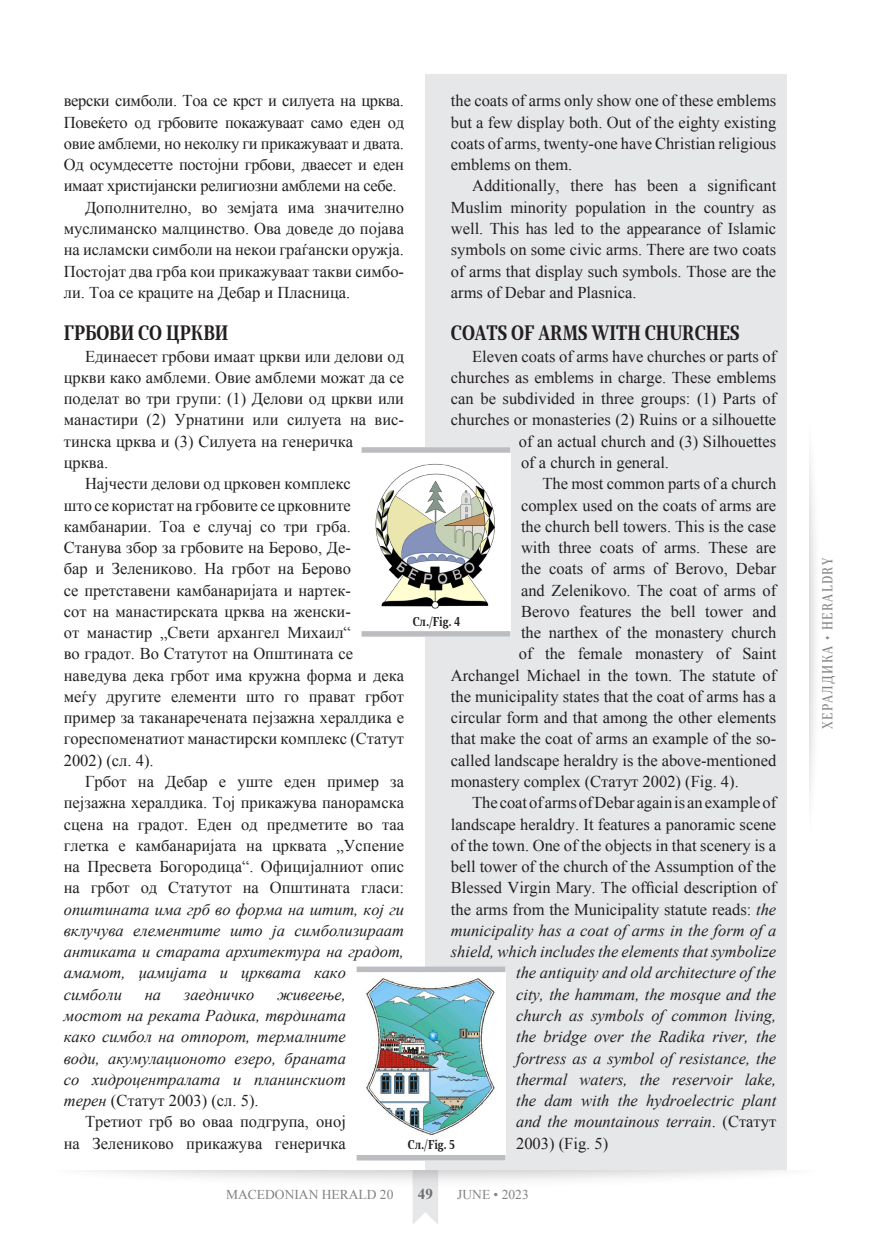
<style>
.page{position:relative;width:872px;height:1255px;background:#fff}
.page>*{position:absolute;margin:0;border:0;box-sizing:border-box;transform-origin:0 0}
.МЕЃУНАСЛОВ{font:700 19.5px "Skola Serif Cn";color:#231f20}
._1_ГЛАВЕН_ТЕКСТ{font:16.5px/21.3px "Times New Roman";color:#231f20;text-align:justify}
._1_ГЛАВЕН_ТЕКСТ-2{font:italic 16.5px/21.3px "Times New Roman";color:#231f20;text-align:justify}
.t1{font:700 15px "Times New Roman";color:#6c6d70}
.t2{font:13.5px "Times New Roman";color:#808285}
.t3{font:13.5px "Skola Serif Cn";letter-spacing:.1em;color:#808285}
.ПОД_СЛИКА_1{font:700 12px "Skola Serif Cn";color:#231f20}
.s1{font-style:italic}
.s2{font-style:normal}
</style>
<div class="page">
<img style="left:90px;top:1170px;width:692px;height:54px">
<div style="left:425px;top:74px;width:362px;height:1095px;background:#e6e7e9"></div>
<div style="left:361px;top:447px;width:149px;height:189px;background:#fff"></div>
<div style="left:361px;top:447px;width:149px;height:5px;background:#bcbdc0"></div>
<div style="left:361px;top:631px;width:149px;height:5px;background:#bcbdc0"></div>
<img style="left:375px;top:463px;width:120px;height:146px">
<div style="left:356px;top:966px;width:149px;height:194px;background:#fff"></div>
<div style="left:356px;top:966px;width:149px;height:6px;background:#bcbdc0"></div>
<div style="left:356px;top:1154px;width:149px;height:6px;background:#bcbdc0"></div>
<img style="left:366px;top:978px;width:129px;height:157px">
<p class="_1_ГЛАВЕН_ТЕКСТ" style="left:64px;top:90px;width:342px">верски симболи. Тоа се крст и силуета на црква.<br>Повеќето од грбовите покажуваат само еден од овие амблеми, но неколку ги прикажуваат и двата.<br>Од осумдесетте постојни грбови, дваесет и еден имаат христијански религиозни амблеми на себе.</p>
<p class="_1_ГЛАВЕН_ТЕКСТ" style="left:64px;top:196px;width:342px;text-indent:21px">Дополнително, во земјата има значително муслиманско малцинство. Ова доведе до појава на исламски симболи на некои граѓански оружја.<br>Постојат два грба кои прикажуваат такви симбо&shy;ли. Тоа се краците на Дебар и Пласница.</p>
<p class="МЕЃУНАСЛОВ" style="left:64px;top:321px;width:166px">ГРБОВИ СО ЦРКВИ</p>
<p class="_1_ГЛАВЕН_ТЕКСТ" style="left:64px;top:345px;width:342px;text-align:left;text-indent:21px">Единаесет грбови имаат цркви или делови од цркви како амблеми. Овие амблеми можат да се поделат во три групи: (1) Делови од цркви или манастири (2) Урнатини или силуета на вис&shy;тинска црква и (3) Силуета на генеричка<br>црква.</p>
<p class="_1_ГЛАВЕН_ТЕКСТ" style="left:64px;top:473px;width:342px;text-align:left;text-indent:21px">Најчести делови од црковен комплекс<br>што се користат на грбовите се црковните камбанарии. Тоа е случај со три грба.<br>Станува збор за грбовите на Берово, Де-<br>бар и Зелениково. На грбот на Берово<br>се претставени камбанаријата и нартек-<br>сот на манастирската црква на женски-<br>от манастир „Свети архангел Михаил“<br>во градот. Во Статутот на Општината се наведува дека грбот има кружна форма и дека меѓу другите елементи што го прават грбот пример за таканаречената пејзажна хералдика е гореспоменатиот манастирски комплекс (Статут 2002) (сл. 4).</p>
<p class="_1_ГЛАВЕН_ТЕКСТ" style="left:64px;top:770px;width:342px;text-align:left;text-indent:21px">Грбот на Дебар е уште еден пример за пејзажна хералдика. Тој прикажува панорамска сцена на градот. Еден од предметите во таа глетка е камбанаријата на црквата „Успение на Пресвета Богородица“. Официјалниот опис на грбот од Статутот на Општината гласи: <span class="s1">општината има грб во форма на штит, кој ги вклучува елементите што ја симболизираат антиката и старата архитектура на градот, амамот, џамијата и црквата како симболи</span></p>
<p class="_1_ГЛАВЕН_ТЕКСТ" style="left:451px;top:90px;width:327px">the coats of arms only show one of these emblems but a few display both. Out of the eighty existing coats of arms, twenty-one have Christian religious emblems on them.</p>
<p class="_1_ГЛАВЕН_ТЕКСТ" style="left:451px;top:175px;width:327px;text-indent:21px">Additionally, there has been a significant Muslim minority population in the country as well. This has led to the appearance of Islamic symbols on some civic arms. There are two coats of arms that display such symbols. Those are the arms of Debar and Plasnica.</p>
<p class="МЕЃУНАСЛОВ" style="left:451px;top:321px;width:290px">COATS OF ARMS WITH CHURCHES</p>
<p class="_1_ГЛАВЕН_ТЕКСТ" style="left:472px;top:345px;width:306px">Eleven coats of arms have churches or parts of</p>
<p class="_1_ГЛАВЕН_ТЕКСТ" style="left:451px;top:366px;width:327px">churches as emblems in charge. These emblems</p>
<p class="_1_ГЛАВЕН_ТЕКСТ" style="left:451px;top:388px;width:327px">can be subdivided in three groups: (1) Parts of</p>
<p class="_1_ГЛАВЕН_ТЕКСТ" style="left:451px;top:409px;width:327px">churches or monasteries (2) Ruins or a silhouette</p>
<p class="_1_ГЛАВЕН_ТЕКСТ" style="left:519px;top:430px;width:259px">of an actual church and (3) Silhouettes</p>
<p class="_1_ГЛАВЕН_ТЕКСТ" style="left:521px;top:451px;width:149px">of a church in general.</p>
<p class="_1_ГЛАВЕН_ТЕКСТ" style="left:542px;top:473px;width:235px">The most common parts of a church</p>
<p class="_1_ГЛАВЕН_ТЕКСТ" style="left:521px;top:494px;width:257px">complex used on the coats of arms are</p>
<p class="_1_ГЛАВЕН_ТЕКСТ" style="left:521px;top:515px;width:257px">the church bell towers. This is the case</p>
<p class="_1_ГЛАВЕН_ТЕКСТ" style="left:521px;top:536px;width:257px">with three coats of arms. These are</p>
<p class="_1_ГЛАВЕН_ТЕКСТ" style="left:521px;top:558px;width:257px">the coats of arms of Berovo, Debar</p>
<p class="_1_ГЛАВЕН_ТЕКСТ" style="left:521px;top:579px;width:257px">and Zelenikovo. The coat of arms of</p>
<p class="_1_ГЛАВЕН_ТЕКСТ" style="left:521px;top:600px;width:257px">Berovo features the bell tower and</p>
<p class="_1_ГЛАВЕН_ТЕКСТ" style="left:521px;top:621px;width:257px">the narthex of the monastery church</p>
<p class="_1_ГЛАВЕН_ТЕКСТ" style="left:519px;top:643px;width:259px">of the female monastery of Saint</p>
<p class="_1_ГЛАВЕН_ТЕКСТ" style="left:451px;top:664px;width:327px">Archangel Michael in the town. The statute of</p>
<p class="_1_ГЛАВЕН_ТЕКСТ" style="left:451px;top:685px;width:327px">the municipality states that the coat of arms has a</p>
<p class="_1_ГЛАВЕН_ТЕКСТ" style="left:451px;top:706px;width:327px">circular form and that among the other elements</p>
<p class="_1_ГЛАВЕН_ТЕКСТ" style="left:451px;top:728px;width:327px">that make the coat of arms an example of the so-</p>
<p class="_1_ГЛАВЕН_ТЕКСТ" style="left:451px;top:749px;width:327px">called landscape heraldry is the above-mentioned</p>
<p class="_1_ГЛАВЕН_ТЕКСТ" style="left:451px;top:770px;width:289px">monastery complex (Статут 2002) (Fig. 4).</p>
<p class="_1_ГЛАВЕН_ТЕКСТ" style="left:472px;top:791px;width:306px">The coat of arms of Debar again is an example of</p>
<p class="_1_ГЛАВЕН_ТЕКСТ" style="left:451px;top:813px;width:327px">landscape heraldry. It features a panoramic scene</p>
<p class="_1_ГЛАВЕН_ТЕКСТ" style="left:451px;top:834px;width:327px">of the town. One of the objects in that scenery is a</p>
<p class="_1_ГЛАВЕН_ТЕКСТ" style="left:451px;top:855px;width:327px">bell tower of the church of the Assumption of the</p>
<p class="_1_ГЛАВЕН_ТЕКСТ" style="left:451px;top:876px;width:327px">Blessed Virgin Mary. The official description of</p>
<p class="_1_ГЛАВЕН_ТЕКСТ" style="left:451px;top:898px;width:327px">the arms from the Municipality statutе reads: <span class="s1">the</span></p>
<p class="_1_ГЛАВЕН_ТЕКСТ-2" style="left:451px;top:919px;width:327px">municipality has a coat of arms in the form of a</p>
<p class="_1_ГЛАВЕН_ТЕКСТ-2" style="left:451px;top:940px;width:327px">shield, which includes the elements that symbolize</p>
<p class="_1_ГЛАВЕН_ТЕКСТ-2" style="left:516px;top:961px;width:262px">the antiquity and old architecture of the</p>
<p class="_1_ГЛАВЕН_ТЕКСТ-2" style="left:516px;top:983px;width:262px">city, the hammam, the mosque and the</p>
<p class="_1_ГЛАВЕН_ТЕКСТ-2" style="left:516px;top:1004px;width:262px">church as symbols of common living,</p>
<p class="_1_ГЛАВЕН_ТЕКСТ-2" style="left:516px;top:1025px;width:262px">the bridge over the Radika river, the</p>
<p class="_1_ГЛАВЕН_ТЕКСТ-2" style="left:516px;top:1046px;width:262px">fortress as a symbol of resistance, the</p>
<p class="_1_ГЛАВЕН_ТЕКСТ-2" style="left:516px;top:1068px;width:262px">thermal waters, the reservoir lake,</p>
<p class="_1_ГЛАВЕН_ТЕКСТ-2" style="left:516px;top:1089px;width:262px">the dam with the hydroelectric plant</p>
<p class="_1_ГЛАВЕН_ТЕКСТ-2" style="left:516px;top:1110px;width:262px">and the mountainous terrain<span class="s2">. (Статут</span></p>
<p class="_1_ГЛАВЕН_ТЕКСТ" style="left:516px;top:1132px;width:94px">2003) (Fig. 5)</p>
<p class="ПОД_СЛИКА_1" style="left:413px;top:614px;width:49px">Сл./Fig. 4</p>
<p class="_1_ГЛАВЕН_ТЕКСТ-2" style="left:145px;top:983px;width:18px">на</p>
<p class="_1_ГЛАВЕН_ТЕКСТ-2" style="left:184px;top:983px;width:72px">заедничко</p>
<p class="_1_ГЛАВЕН_ТЕКСТ-2" style="left:64px;top:983px;width:284px;text-indent:213px">живеење, мостот на реката Радика, тврдината како симбол на отпорот, термалните води, акумулационото езеро, браната со хидроцентралата и планинскиот терен <span class="s2">(Статут 2003) (сл. 5).</span></p>
<p class="_1_ГЛАВЕН_ТЕКСТ" style="left:64px;top:1110px;width:284px;text-align:right">Третиот грб во оваа подгрупа, оној<br>на Зелениково прикажува генеричка</p>
<p class="ПОД_СЛИКА_1" style="left:408px;top:1137px;width:49px">Сл./Fig. 5</p>
<p class="t2" style="left:226px;top:1184px;width:169px">MACEDONIAN HERALD 20</p>
<p class="t1" style="left:418px;top:1183px;width:16px">49</p>
<p class="t2" style="left:457px;top:1184px;width:73px">JUNE • 2023</p>
<p class="t3" style="left:819px;top:729px;width:173px;rotate:-90deg">ХЕРАЛДИКА • HERALDRY</p>
</div>
